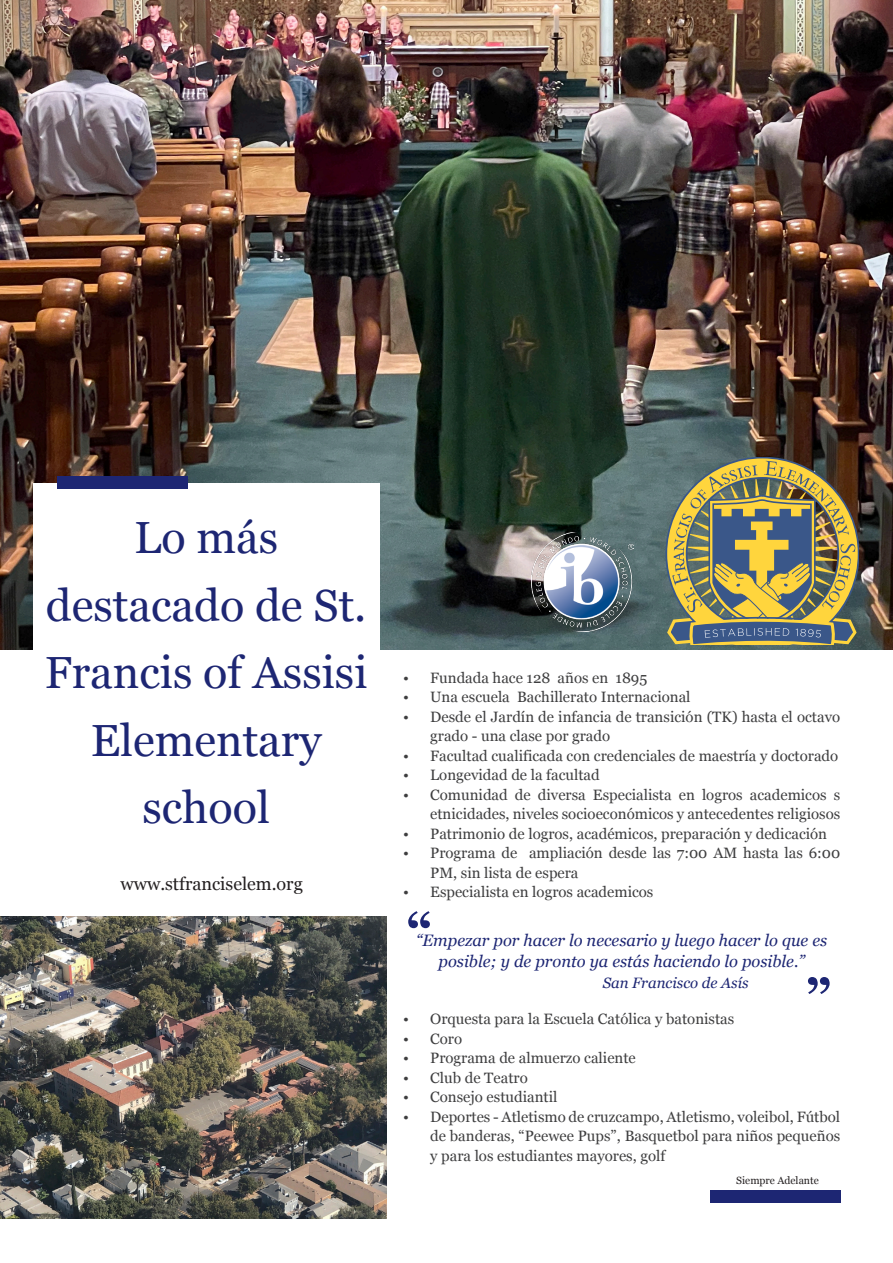
<style>
.page{position:relative;width:893px;height:1263px;background:#fff}
.page>*{position:absolute;margin:0;border:0;box-sizing:border-box;transform-origin:0 0}
._01_Headline{font:45px/67.5px "Georgia";color:#1d2673;text-align:center}
._06_Photo_Caption{font:18px "Georgia";color:#231f20}
._05a_body_text_Intro{font:italic 16.5px/21px "Georgia";color:#1d2673;text-align:center}
.t1{font:15px/19.5px "Georgia";color:#3e3e3f}
._05a_body_text_Intro-2{font:italic 15px "Georgia";color:#1d2673}
._06_Photo_Caption-2{font:10.5px "Georgia";color:#231f20}
</style>
<div class="page">
<img style="left:0;top:0;width:893px;height:649px">
<div style="left:33px;top:483px;width:346px;height:377px;background:#fff"></div>
<svg style="left:408px;top:911px;width:22px;height:17px"></svg>
<div style="left:58px;top:476px;width:130px;height:12px;background:#1d2673"></div>
<svg style="left:665px;top:457px;width:194px;height:187px;background:#918b5d"></svg>
<svg style="left:808px;top:977px;width:22px;height:17px"></svg>
<img style="left:0;top:916px;width:387px;height:302px">
<div style="left:710px;top:1190px;width:130px;height:13px;background:#1d2673"></div>
<img style="left:532px;top:532px;width:102px;height:99px">
<p class="_01_Headline" style="left:45px;top:502px;width:324px">Lo más destacado de St.<br>Francis of Assisi<br>Elementary school</p>
<p class="_06_Photo_Caption" style="left:121px;top:871px;width:184px">www.stfranciselem.org</p>
<p class="t1" style="left:403px;top:667px;width:246px">• Fundada hace 128 años en 1895</p>
<p class="t1" style="left:403px;top:687px;width:289px">• Una escuela Bachillerato Internacional</p>
<p class="t1" style="left:430px;top:706px;width:411px;text-indent:-27px">• Desde el Jardín de infancia de transición (TK) hasta el octavo grado - una clase por grado</p>
<p class="t1" style="left:403px;top:745px;width:437px">• Facultad cualificada con credenciales de maestría y doctorado</p>
<p class="t1" style="left:403px;top:765px;width:198px">• Longevidad de la facultad</p>
<p class="t1" style="left:403px;top:784px;width:438px;text-align:right">• Comunidad de diversa Especialista en logros academicos s etnicidades, niveles socioeconómicos y antecedentes religiosos</p>
<p class="t1" style="left:403px;top:823px;width:425px">• Patrimonio de logros, académicos, preparación y dedicación</p>
<p class="t1" style="left:430px;top:843px;width:412px;text-indent:-27px">• Programa de ampliación desde las 7:00 AM hasta las 6:00<br>PM, sin lista de espera</p>
<p class="t1" style="left:403px;top:882px;width:252px">• Especialista en logros academicos</p>
<p class="_05a_body_text_Intro" style="left:416px;top:929px;width:413px">“Empezar por hacer lo necesario y luego hacer lo que es posible; y de pronto ya estás haciendo lo posible.”</p>
<p class="_05a_body_text_Intro-2" style="left:603px;top:972px;width:147px">San Francisco de Asís</p>
<p class="t1" style="left:403px;top:1008px;width:333px">• Orquesta para la Escuela Católica y batonistas</p>
<p class="t1" style="left:403px;top:1028px;width:60px">• Coro</p>
<p class="t1" style="left:403px;top:1047px;width:234px">• Programa de almuerzo caliente</p>
<p class="t1" style="left:403px;top:1067px;width:126px">• Club de Teatro</p>
<p class="t1" style="left:403px;top:1086px;width:156px">• Consejo estudiantil</p>
<p class="t1" style="left:430px;top:1106px;width:411px;text-align:justify;text-indent:-27px">• Deportes - Atletismo de cruzcampo, Atletismo, voleibol, Fútbol de banderas, “Peewee Pups”, Basquetbol para niños pequeños y para los estudiantes mayores, golf</p>
<p class="_06_Photo_Caption-2" style="left:736px;top:1172px;width:84px">Siempre Adelante</p>
</div>
